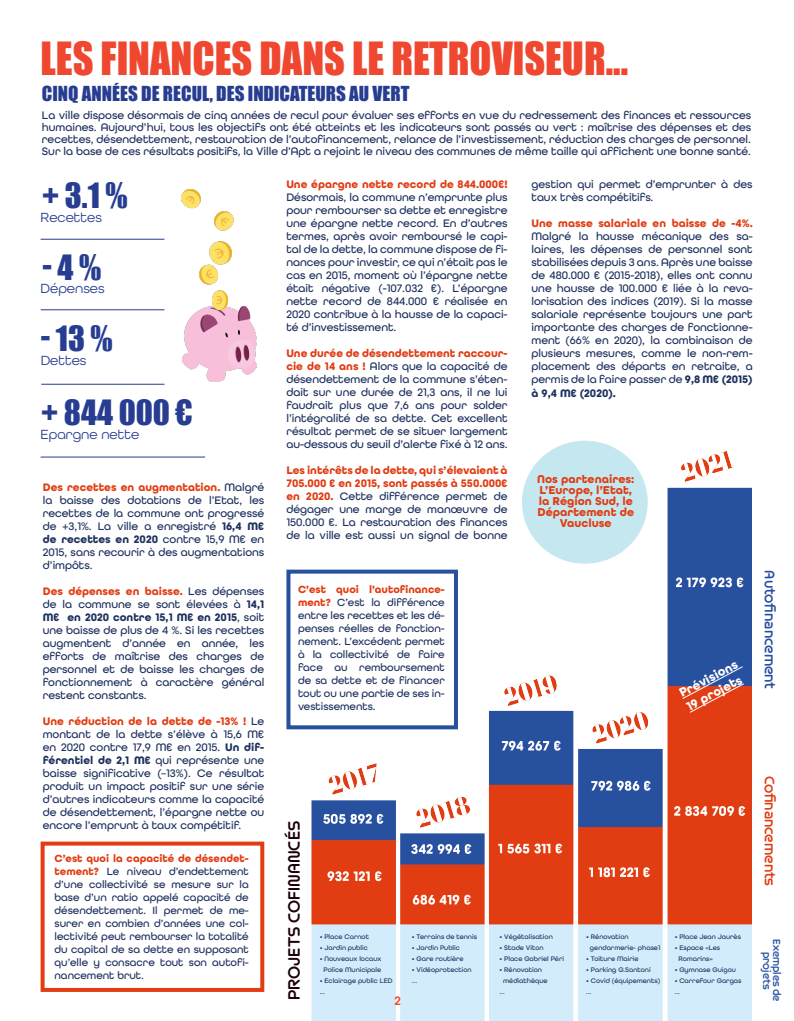
<style>
.page{position:relative;width:794px;height:1021px;background:#fff}
.page>*{position:absolute;margin:0;border:0;box-sizing:border-box;transform-origin:0 0}
.t1{font:42px "Impact";color:#ef4730;scale:.96 1}
.titres_articles_bila{font:32px "Impact";color:#273d91}
.titres_articles_bila-2{font:19px "Impact";color:#273d91}
.t2{font:700 18px "Omnium";color:#1b0107}
.t3{font:700 15px "Omnium";color:#27509f}
.t4{font:700 15px "Omnium";color:#e13c12}
.titres_articles_bila-3{font:14px "All Round Gothic";color:#273d91}
.t5{font:700 13px "All Round Gothic";color:#fff}
.t6{font:600 13px "All Round Gothic";color:#ef4b29}
.t7{font:700 12px/11px "All Round Gothic";color:#e13c12;text-align:center}
.t8{font:500 11.5px/13px "All Round Gothic";color:#1e315f;text-align:justify}
.t9{font:500 11px/13px "All Round Gothic";color:#1e315f;text-align:justify}
.t10{font:700 11px "Omnium";color:#2450a2}
.t11{font:500 7px "All Round Gothic";color:#1e315f}
.s1{font-weight:700;color:#e13c12}
.s2{font-weight:700}
</style>
<div class="page">
<img style="left:307px;top:446px;width:444px;height:574px">
<img style="left:182px;top:190px;width:74px;height:191px">
<div style="left:41px;top:841px;width:223px;height:150px;border:4px solid #e13c12"></div>
<div style="left:286px;top:569px;width:172px;height:160px;border:4px solid #27509f"></div>
<hr style="left:41px;top:239px;width:123px;height:1px;background:#273d91">
<hr style="left:41px;top:384px;width:123px;height:1px;background:#273d91">
<hr style="left:41px;top:456px;width:164px;height:1px;background:#273d91">
<hr style="left:41px;top:309px;width:123px;height:1px;background:#273d91">
<svg style="left:682px;top:665px;width:62px;height:48px;background:#934c57"></svg>
<p class="t1" style="left:41px;top:26px;width:613px">LES FINANCES DANS LE RETROVISEUR...</p>
<p class="titres_articles_bila-2" style="left:42px;top:79px;width:369px">CINQ ANNÉES DE RECUL, DES INDICATEURS AU VERT</p>
<p class="t8" style="left:42px;top:109px;width:711px;line-height:12px">La ville dispose désormais de cinq années de recul pour évaluer ses efforts en vue du redressement des finances et ressources humaines. Aujourd’hui, tous les objectifs ont été atteints et les indicateurs sont passés au vert : maîtrise des dépenses et des recettes, désendettement, restauration de l’autofinancement, relance de l’investissement, réduction des charges de personnel.<br>Sur la base de ces résultats positifs, la Ville d’Apt a rejoint le niveau des communes de même taille qui affichent une bonne santé.</p>
<p class="titres_articles_bila" style="left:42px;top:171px;width:87px">+ 3.1 %</p>
<p class="titres_articles_bila-3" style="left:41px;top:209px;width:63px">Recettes</p>
<p class="titres_articles_bila" style="left:42px;top:243px;width:60px">- 4 %</p>
<p class="titres_articles_bila-3" style="left:41px;top:280px;width:66px">Dépenses</p>
<p class="titres_articles_bila" style="left:41px;top:313px;width:73px">- 13 %</p>
<p class="titres_articles_bila-3" style="left:41px;top:352px;width:47px">Dettes</p>
<p class="titres_articles_bila" style="left:41px;top:387px;width:153px">+ 844 000 €</p>
<p class="titres_articles_bila-3" style="left:41px;top:425px;width:100px">Epargne nette</p>
<p class="t8" style="left:43px;top:480px;width:223px"><span class="s1">Des recettes en augmentation.</span> Malgré la baisse des dotations de l’Etat, les recettes de la commune ont progressé de +3,1%. La ville a enregistré <span class="s2">16,4 M€ de recettes en 2020</span> contre 15,9 M€ en 2015, sans recourir à des augmentations d’impôts.</p>
<p class="t8" style="left:43px;top:584px;width:223px"><span class="s1">Des dépenses en baisse.</span> Les dépenses de la commune se sont élevées à <span class="s2">14,1<br>M€ en 2020 contre 15,1 M€ en 2015</span>, soit une baisse de plus de 4 %. Si les recettes augmentent d’année en année, les efforts de maîtrise des charges de personnel et de baisse les charges de fonctionnement à caractère général restent constants.</p>
<p class="t8" style="left:43px;top:714px;width:223px"><span class="s1">Une réduction de la dette de -13% !</span> Le montant de la dette s’élève à 15,6 M€ en 2020 contre 17,9 M€ en 2015. <span class="s2">Un dif&shy;férentiel de 2,1 M€</span> qui représente une baisse significative (–13%). Ce résultat produit un impact positif sur une série d’autres indicateurs comme la capacité de désendettement, l’épargne nette ou encore l’emprunt à taux compétitif.</p>
<p class="t9" style="left:55px;top:852px;width:196px"><span class="s1">C’est quoi la capacité de désendet&shy;tement?</span> Le niveau d’endettement d’une collectivité se mesure sur la base d’un ratio appelé capacité de désendettement. Il permet de me&shy;surer en combien d’années une col&shy;lectivité peut rembourser la totalité du capital de sa dette en supposant qu’elle y consacre tout son autofi&shy;nancement brut.</p>
<p class="t8" style="left:286px;top:177px;width:223px"><span class="s1">Une épargne nette record de 844.000€!<br></span>Désormais, la commune n’emprunte plus pour rembourser sa dette et enregistre une épargne nette record. En d’autres termes, après avoir remboursé le capi&shy;tal de la dette, la commune dispose de fi&shy;nances pour investir, ce qui n’était pas le cas en 2015, moment où l’épargne nette était négative (-107.032 €). L’épargne nette record de 844.000 € réalisée en 2020 contribue à la hausse de la capaci&shy;té d’investissement.</p>
<p class="t8" style="left:286px;top:346px;width:223px"><span class="s1">Une durée de désendettement raccour&shy;cie de 14 ans !</span> Alors que la capacité de désendettement de la commune s’éten&shy;dait sur une durée de 21,3 ans, il ne lui faudrait plus que 7,6 ans pour solder l’intégralité de sa dette. Cet excellent résultat permet de se situer largement au-dessous du seuil d’alerte fixé à 12 ans.</p>
<p class="t8" style="left:286px;top:463px;width:223px"><span class="s1">Les intérêts de la dette, qui s’élevaient à 705.000 € en 2015, sont passés à 550.000€ en 2020.</span> Cette différence permet de dégager une marge de manœuvre de 150.000 €. La restauration des finances de la ville est aussi un signal de bonne</p>
<p class="t9" style="left:298px;top:582px;width:148px"><span class="s1">C’est quoi l’autofinance&shy;ment?</span> C’est la différence entre les recettes et les dé&shy;penses réelles de fonction&shy;nement. L’excédent permet à la collectivité de faire face au remboursement de sa dette et de financer tout ou une partie de ses in&shy;vestissements.</p>
<p class="t8" style="left:531px;top:177px;width:223px">gestion qui permet d’emprunter à des taux très compétitifs.</p>
<p class="t8" style="left:531px;top:216px;width:223px"><span class="s1">Une masse salariale en baisse de -4%.<br></span>Malgré la hausse mécanique des sa&shy;laires, les dépenses de personnel sont stabilisées depuis 3 ans. Après une baisse de 480.000 € (2015-2018), elles ont connu une hausse de 100.000 € liée à la reva&shy;lorisation des indices (2019). Si la masse salariale représente toujours une part importante des charges de fonctionne&shy;ment (66% en 2020), la combinaison de plusieurs mesures, comme le non-rem&shy;placement des départs en retraite, a permis de la faire passer de <span class="s2">9,8 M€ (2015) à 9,4 M€ (2020).</span></p>
<p class="t7" style="left:537px;top:474px;width:99px">Nos partenaires:</p>
<p class="t7" style="left:537px;top:485px;width:98px">L’Europe, l’Etat, la Région Sud, le<br>Département de<br>Vaucluse</p>
<p class="t5" style="left:676px;top:686px;width:66px;rotate:-28deg">Prévisions</p>
<p class="t5" style="left:683px;top:700px;width:62px;rotate:-28deg">19 projets</p>
<p class="t3" style="left:779px;top:570px;width:120px;rotate:90deg">Autofinancement</p>
<p class="t2" style="left:283px;top:1000px;width:181px;rotate:-90deg">PROJETS COFINANCÉS</p>
<p class="t11" style="left:320px;top:932px;width:51px">• Place Carnot</p>
<p class="t11" style="left:320px;top:943px;width:50px">• Jardin public</p>
<p class="t11" style="left:320px;top:954px;width:63px">• Nouveaux locaux</p>
<p class="t11" style="left:323px;top:965px;width:59px">Police Municipale</p>
<p class="t11" style="left:320px;top:976px;width:74px">• Eclairage public LED</p>
<p class="t11" style="left:320px;top:987px;width:7px">...</p>
<p class="t6" style="left:394px;top:993px;width:8px">2</p>
<p class="t11" style="left:412px;top:932px;width:67px">• Terrains de tennis</p>
<p class="t11" style="left:412px;top:943px;width:49px">• Jardin Public</p>
<p class="t11" style="left:412px;top:954px;width:53px">• Gare routière</p>
<p class="t11" style="left:412px;top:965px;width:61px">• Vidéoprotection</p>
<p class="t11" style="left:412px;top:976px;width:7px">...</p>
<p class="t11" style="left:499px;top:932px;width:55px">• Végétalisation</p>
<p class="t11" style="left:499px;top:943px;width:46px">• Stade Viton</p>
<p class="t11" style="left:499px;top:954px;width:66px">• Place Gabriel Péri</p>
<p class="t11" style="left:499px;top:965px;width:44px">• Rénovation</p>
<p class="t11" style="left:503px;top:976px;width:46px">médiathèque</p>
<p class="t11" style="left:499px;top:987px;width:7px">...</p>
<p class="t11" style="left:586px;top:932px;width:44px">• Rénovation</p>
<p class="t11" style="left:590px;top:943px;width:72px">gendarmerie- phase1</p>
<p class="t11" style="left:586px;top:954px;width:54px">• Toiture Mairie</p>
<p class="t11" style="left:586px;top:965px;width:66px">• Parking G.Santoni</p>
<p class="t11" style="left:586px;top:976px;width:76px">• Covid (équipements)</p>
<p class="t11" style="left:586px;top:987px;width:7px">...</p>
<p class="t11" style="left:674px;top:932px;width:68px">• Place Jean Jaurès</p>
<p class="t11" style="left:674px;top:943px;width:47px">• Espace «Les</p>
<p class="t11" style="left:678px;top:954px;width:36px">Romarins»</p>
<p class="t11" style="left:674px;top:965px;width:63px">• Gymnase Guigou</p>
<p class="t11" style="left:674px;top:976px;width:68px">• Carrefour Gargas</p>
<p class="t11" style="left:674px;top:987px;width:7px">...</p>
<p class="t4" style="left:779px;top:775px;width:112px;rotate:90deg">Cofinancements</p>
<p class="t10" style="left:783px;top:939px;width:64px;rotate:90deg">Exemples de</p>
<p class="t10" style="left:773px;top:951px;width:39px;rotate:90deg">projets</p>
</div>
